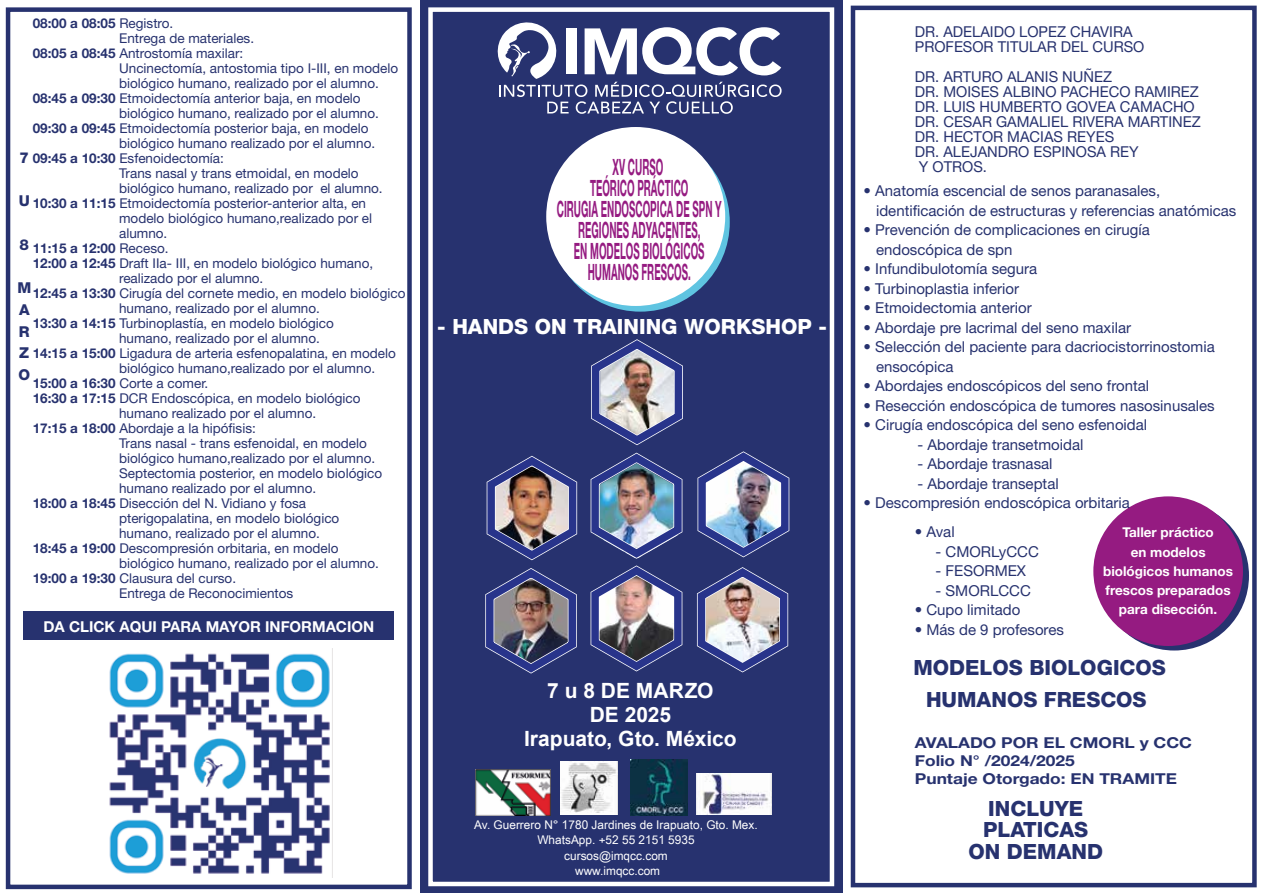
<style>
.page{position:relative;width:1263px;height:893px;background:#fff}
.page>*{position:absolute;margin:0;border:0;box-sizing:border-box;transform-origin:0 0}
.t1{font:22.5px/21px "Helvetica Neue LT 75 Bd";color:#951b81;text-align:center;scale:.43 1}
.t2{font:21px/21.8px "Helvetica Neue LT 85 Hv";color:#27326f;text-align:center}
.t3{font:700 21px/24px "Arial";color:#fff;text-align:center}
.t4{font:21px "Helvetica Neue LT 85 Hv";color:#fff}
.t5{font:15px/15px "Helvetica Neue LT 55 Rm";color:#27326f}
.t6{font:15px/18px "Helvetica Neue LT 75 Bd";color:#27326f;scale:1.16 1}
.t7{font:15px "Helvetica Neue LT 75 Bd";color:#fff}
.t8{font:15px/21.8px "Helvetica Neue LT 85 Hv";color:#27326f}
.t9{font:13.5px "Helvetica Neue LT 55 Rm";color:#27326f}
.t10{font:13.5px/19px "Helvetica Neue LT 75 Bd";color:#fff;text-align:center}
.t11{font:13.5px "Helvetica Neue LT 75 Bd";color:#27326f}
.t12{font:12px/15.5px "Arial Narrow";color:#fff;text-align:center;scale:1.2 1}
.s1{font-family:"Helvetica Neue LT 55 Rm"}
.s2{font-family:"Helvetica Neue LT 75 Bd"}
</style>
<div class="page">
<div style="left:1099px;top:501px;width:150px;height:149px;background:#27326f;border-radius:50%"></div>
<div style="left:420px;top:0;width:422px;height:893px;background:#27326f"></div>
<img style="left:476px;top:770px;width:75px;height:45px">
<img style="left:560px;top:761px;width:57px;height:53px">
<img style="left:631px;top:760px;width:56px;height:56px">
<img style="left:696px;top:774px;width:75px;height:41px">
<div style="left:6px;top:7px;width:406px;height:882px;border:4px solid #27326f"></div>
<div style="left:851px;top:6px;width:406px;height:881px;border:4px solid #27326f"></div>
<div style="left:428px;top:7px;width:406px;height:879px;border:4px solid #fff"></div>
<svg style="left:497px;top:22px;width:285px;height:92px"></svg>
<div style="left:1093px;top:496px;width:150px;height:150px;background:#951b81;border-radius:50%"></div>
<svg style="left:551px;top:133px;width:179px;height:179px"></svg>
<div style="left:546px;top:127px;width:179px;height:179px;background:#fff;border-radius:50%"></div>
<div style="left:24px;top:611px;width:370px;height:29px;background:#27326f"></div>
<img style="left:109px;top:653px;width:221px;height:221px">
<img style="left:485px;top:339px;width:305px;height:335px">
<p class="t11" style="left:33px;top:15px;width:142px">08:00 a 08:05 <span class="s1">Registro.</span></p>
<p class="t9" style="left:119px;top:30px;width:137px">Entrega de materiales.</p>
<p class="t9" style="left:33px;top:45px;width:212px"><span class="s2">08:05 a 08:45</span> Antrostomía maxilar:</p>
<p class="t9" style="left:119px;top:60px;width:281px">Uncinectomía, antostomia tipo I-III, en modelo</p>
<p class="t9" style="left:119px;top:75px;width:261px">biológico humano, realizado por el alumno.</p>
<p class="t9" style="left:33px;top:90px;width:329px"><span class="s2">08:45 a 09:30</span> Etmoidectomía anterior baja, en modelo</p>
<p class="t9" style="left:119px;top:105px;width:261px">biológico humano, realizado por el alumno.</p>
<p class="t9" style="left:33px;top:120px;width:337px"><span class="s2">09:30 a 09:45</span> Etmoidectomía posterior baja, en modelo</p>
<p class="t9" style="left:119px;top:135px;width:258px">biológico humano realizado por el alumno.</p>
<p class="t9" style="left:33px;top:150px;width:193px"><span class="s2">09:45 a 10:30</span> Esfenoidectomía:</p>
<p class="t9" style="left:119px;top:165px;width:241px">Trans nasal y trans etmoidal, en modelo</p>
<p class="t9" style="left:119px;top:180px;width:265px">biológico humano, realizado por el alumno.</p>
<p class="t9" style="left:33px;top:195px;width:335px"><span class="s2">10:30 a 11:15</span> Etmoidectomía posterior-anterior alta, en</p>
<p class="t9" style="left:119px;top:210px;width:255px">modelo biológico humano,realizado por el</p>
<p class="t9" style="left:119px;top:225px;width:50px">alumno.</p>
<p class="t11" style="left:33px;top:240px;width:137px">11:15 a 12:00 <span class="s1">Receso.</span></p>
<p class="t9" style="left:33px;top:255px;width:342px"><span class="s2">12:00 a 12:45</span> Draft IIa- III, en modelo biológico humano,</p>
<p class="t9" style="left:119px;top:270px;width:146px">realizado por el alumno.</p>
<p class="t9" style="left:33px;top:285px;width:374px"><span class="s2">12:45 a 13:30</span> Cirugía del cornete medio, en modelo biológico</p>
<p class="t9" style="left:119px;top:300px;width:202px">humano, realizado por el alumno.</p>
<p class="t9" style="left:33px;top:315px;width:303px"><span class="s2">13:30 a 14:15</span> Turbinoplastía, en modelo biológico</p>
<p class="t9" style="left:119px;top:330px;width:202px">humano, realizado por el alumno.</p>
<p class="t9" style="left:33px;top:345px;width:365px"><span class="s2">14:15 a 15:00</span> Ligadura de arteria esfenopalatina, en modelo</p>
<p class="t9" style="left:119px;top:360px;width:258px">biológico humano,realizado por el alumno.</p>
<p class="t9" style="left:33px;top:375px;width:177px"><span class="s2">15:00 a 16:30</span> Corte a comer.</p>
<p class="t9" style="left:33px;top:390px;width:329px"><span class="s2">16:30 a 17:15</span> DCR Endoscópica, en modelo biológico</p>
<p class="t9" style="left:119px;top:405px;width:199px">humano realizado por el alumno.</p>
<p class="t9" style="left:33px;top:420px;width:225px"><span class="s2">17:15 a 18:00</span> Abordaje a la hipófisis:</p>
<p class="t9" style="left:119px;top:435px;width:249px">Trans nasal - trans esfenoidal, en modelo</p>
<p class="t9" style="left:119px;top:450px;width:258px">biológico humano,realizado por el alumno.</p>
<p class="t9" style="left:119px;top:465px;width:265px">Septectomia posterior, en modelo biológico</p>
<p class="t9" style="left:119px;top:480px;width:199px">humano realizado por el alumno.</p>
<p class="t9" style="left:33px;top:495px;width:275px"><span class="s2">18:00 a 18:45</span> Disección del N. Vidiano y fosa</p>
<p class="t9" style="left:119px;top:510px;width:222px">pterigopalatina, en modelo biológico</p>
<p class="t9" style="left:119px;top:525px;width:202px">humano, realizado por el alumno.</p>
<p class="t9" style="left:33px;top:540px;width:307px"><span class="s2">18:45 a 19:00</span> Descompresión orbitaria, en modelo</p>
<p class="t9" style="left:119px;top:555px;width:261px">biológico humano, realizado por el alumno.</p>
<p class="t9" style="left:33px;top:570px;width:205px"><span class="s2">19:00 a 19:30</span> Clausura del curso.</p>
<p class="t9" style="left:119px;top:585px;width:176px">Entrega de Reconocimientos</p>
<p class="t8" style="left:20px;top:147px;width:11px">7</p>
<p class="t8" style="left:19px;top:190px;width:13px">U</p>
<p class="t8" style="left:20px;top:233px;width:11px">8</p>
<p class="t8" style="left:17px;top:277px;width:15px">M<br>A<br>R<br>Z<br>O</p>
<p class="t7" style="left:43px;top:617px;width:332px">DA CLICK AQUI PARA MAYOR INFORMACION</p>
<h1 class="t1" style="left:557px;top:156px;width:385px">XV CURSO<br>TEÓRICO PRÁCTICO<br>CIRUGIA ENDOSCOPICA DE SPN Y<br>REGIONES ADYACENTES,<br>EN MODELOS BIOLÓGICOS<br>HUMANOS FRESCOS.</h1>
<h2 class="t4" style="left:437px;top:314px;width:391px">- HANDS ON TRAINING WORKSHOP -</h2>
<h2 class="t3" style="left:524px;top:679px;width:214px">7 u 8 DE MARZO<br>DE 2025<br>Irapuato, Gto. México</h2>
<p class="t12" style="left:474px;top:816px;width:238px">Av. Guerrero N° 1780 Jardines de Irapuato, Gto. Mex.<br>WhatsApp. +52 55 2151 5935<br>cursos@imqcc.com<br>www.imqcc.com</p>
<p class="t5" style="left:915px;top:23px;width:231px">DR. ADELAIDO LOPEZ CHAVIRA<br>PROFESOR TITULAR DEL CURSO</p>
<p class="t5" style="left:915px;top:68px;width:287px">DR. ARTURO ALANIS NUÑEZ<br>DR. MOISES ALBINO PACHECO RAMIREZ<br>DR. LUIS HUMBERTO GOVEA CAMACHO<br>DR. CESAR GAMALIEL RIVERA MARTINEZ<br>DR. HECTOR MACIAS REYES<br>DR. ALEJANDRO ESPINOSA REY<br>Y OTROS.</p>
<p class="t5" style="left:876px;top:181px;width:362px;line-height:19.5px;text-indent:-13px">• Anatomía escencial de senos paranasales, identificación de estructuras y referencias anatómicas</p>
<p class="t5" style="left:876px;top:220px;width:275px;line-height:19.5px;text-indent:-13px">• Prevención de complicaciones en cirugía endoscópica de spn</p>
<p class="t5" style="left:863px;top:261px;width:175px">• Infundibulotomía segura</p>
<p class="t5" style="left:863px;top:280px;width:157px">• Turbinoplastia inferior</p>
<p class="t5" style="left:863px;top:300px;width:170px">• Etmoidectomia anterior</p>
<p class="t5" style="left:863px;top:319px;width:269px">• Abordaje pre lacrimal del seno maxilar</p>
<p class="t5" style="left:876px;top:337px;width:340px;line-height:19.5px;text-indent:-13px">• Selección del paciente para dacriocistorrinostomia ensocópica</p>
<p class="t5" style="left:863px;top:378px;width:287px">• Abordajes endoscópicos del seno frontal</p>
<p class="t5" style="left:863px;top:397px;width:353px">• Resección endoscópica de tumores nasosinusales</p>
<p class="t5" style="left:863px;top:417px;width:285px">• Cirugía endoscópica del seno esfenoidal</p>
<p class="t5" style="left:917px;top:436px;width:167px">- Abordaje transetmoidal</p>
<p class="t5" style="left:917px;top:456px;width:137px">- Abordaje trasnasal</p>
<p class="t5" style="left:917px;top:475px;width:143px">- Abordaje transeptal</p>
<p class="t5" style="left:863px;top:495px;width:268px">• Descompresión endoscópica orbitaria</p>
<p class="t5" style="left:915px;top:524px;width:42px">• Aval</p>
<p class="t5" style="left:935px;top:544px;width:105px">- CMORLyCCC</p>
<p class="t5" style="left:935px;top:563px;width:92px">- FESORMEX</p>
<p class="t5" style="left:935px;top:583px;width:97px">- SMORLCCC</p>
<p class="t5" style="left:915px;top:602px;width:107px">• Cupo limitado</p>
<p class="t5" style="left:915px;top:622px;width:151px">• Más de 9 profesores</p>
<p class="t10" style="left:1103px;top:523px;width:131px">Taller práctico<br>en modelos biológicos humanos frescos preparados para disección.</p>
<h2 class="t2" style="left:913px;top:652px;width:254px;line-height:31.5px">MODELOS BIOLOGICOS<br>HUMANOS FRESCOS</h2>
<p class="t6" style="left:915px;top:733px;width:240px">AVALADO POR EL CMORL y CCC<br>Folio N° /2024/2025<br>Puntaje Otorgado: EN TRAMITE</p>
<h2 class="t2" style="left:968px;top:797px;width:136px">INCLUYE<br>PLATICAS<br>ON DEMAND</h2>
</div>
